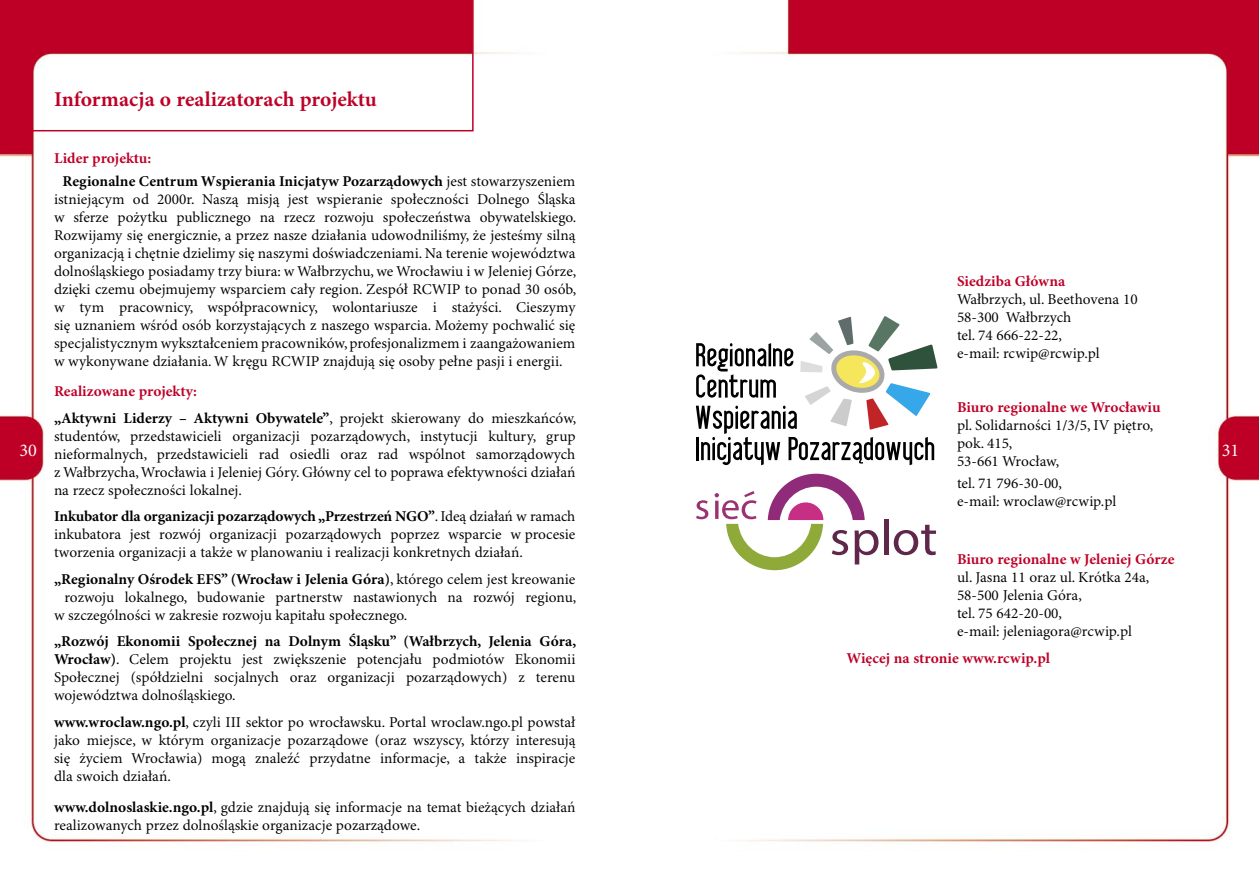
<style>
.page{position:relative;width:1259px;height:893px;background:#fff}
.page>*{position:absolute;margin:0;border:0;box-sizing:border-box;transform-origin:0 0}
.NAGŁÓWEK_LEWY{font:700 21px "Minion Pro";color:#be0027}
.t1{font:18px "Minion Pro";color:#fff}
.TRESC{font:15px/18px "Minion Pro";color:#000;text-align:justify}
.TRESC-2{font:700 15px "Minion Pro";color:#000}
.TRESC-3{font:700 15px "Minion Pro";color:#be0027}
.s1{font-weight:700}
.s2{font-weight:400}
.s3{font-weight:700;color:#be0027}
</style>
<div class="page">
<img style="left:0;top:0;width:1259px;height:844px">
<svg style="left:696px;top:316px;width:241px;height:149px"></svg>
<svg style="left:696px;top:500px;width:12px;height:19px"></svg>
<div style="left:884px;top:519px;width:5px;height:36px;background:#5f284b"></div>
<svg style="left:893px;top:525px;width:43px;height:30px"></svg>
<svg style="left:714px;top:474px;width:164px;height:96px"></svg>
<svg style="left:0;top:0;width:473px;height:131px"></svg>
<p class="NAGŁÓWEK_LEWY" style="left:54px;top:87px;width:324px">Informacja o realizatorach projektu</p>
<p class="TRESC-3" style="left:54px;top:149px;width:99px">Lider projektu:</p>
<p class="TRESC" style="left:54px;top:172px;width:524px;text-indent:9px"><span class="s1">Regionalne Centrum Wspierania Inicjatyw Pozarządowych</span> jest stowarzyszeniem istniejącym od 2000r. Naszą misją jest wspieranie społeczności Dolnego Śląska w sferze pożytku publicznego na rzecz rozwoju społeczeństwa obywatelskiego.<br>Rozwijamy się energicznie, a przez nasze działania udowodniliśmy, że jesteśmy silną organizacją i chętnie dzielimy się naszymi doświadczeniami. Na terenie województwa dolnośląskiego posiadamy trzy biura: w Wałbrzychu, we Wrocławiu i w Jeleniej Górze, dzięki czemu obejmujemy wsparciem cały region. Zespół RCWIP to ponad 30 osób, w tym pracownicy, współpracownicy, wolontariusze i stażyści. Cieszymy się uznaniem wśród osób korzystających z naszego wsparcia. Możemy pochwalić się specjalistycznym wykształceniem pracowników, profesjonalizmem i zaangażowaniem w wykonywane działania. W kręgu RCWIP znajdują się osoby pełne pasji i energii.</p>
<p class="TRESC-3" style="left:54px;top:382px;width:145px">Realizowane projekty:</p>
<p class="TRESC" style="left:54px;top:409px;width:524px"><span class="s1">„Aktywni Liderzy – Aktywni Obywatele”</span>, projekt skierowany do mieszkańców, studentów, przedstawicieli organizacji pozarządowych, instytucji kultury, grup nieformalnych, przedstawicieli rad osiedli oraz rad wspólnot samorządowych z Wałbrzycha, Wrocławia i Jeleniej Góry. Główny cel to poprawa efektywności działań na rzecz społeczności lokalnej.</p>
<p class="TRESC" style="left:54px;top:508px;width:523px"><span class="s1">Inkubator dla organizacji pozarządowych „Przestrzeń NGO”</span>. Ideą działań w ramach inkubatora jest rozwój organizacji pozarządowych poprzez wsparcie w procesie tworzenia organizacji a także w planowaniu i realizacji konkretnych działań.</p>
<p class="TRESC-2" style="left:54px;top:570px;width:523px">„Regionalny Ośrodek EFS” (Wrocław i Jelenia Góra)<span class="s2">, którego celem jest kreowanie</span></p>
<p class="TRESC" style="left:64px;top:588px;width:513px">rozwoju lokalnego, budowanie partnerstw nastawionych na rozwój regionu,</p>
<p class="TRESC" style="left:54px;top:606px;width:355px">w szczególności w zakresie rozwoju kapitału społecznego.</p>
<p class="TRESC" style="left:54px;top:633px;width:523px"><span class="s1">„Rozwój Ekonomii Społecznej na Dolnym Śląsku” (Wałbrzych, Jelenia Góra, Wrocław)</span>. Celem projektu jest zwiększenie potencjału podmiotów Ekonomii Społecznej (spółdzielni socjalnych oraz organizacji pozarządowych) z terenu województwa dolnośląskiego.</p>
<p class="TRESC" style="left:54px;top:713px;width:523px"><span class="s1">www.wroclaw.ngo.pl</span>, czyli III sektor po wrocławsku. Portal wroclaw.ngo.pl powstał jako miejsce, w którym organizacje pozarządowe (oraz wszyscy, którzy interesują się życiem Wrocławia) mogą znaleźć przydatne informacje, a także inspiracje dla swoich działań.</p>
<p class="TRESC" style="left:54px;top:798px;width:523px"><span class="s1">www.dolnoslaskie.ngo.pl</span>, gdzie znajdują się informacje na temat bieżących działań realizowanych przez dolnośląskie organizacje pozarządowe.</p>
<p class="TRESC" style="left:957px;top:272px;width:182px"><span class="s3">Siedziba Główna<br></span>Wałbrzych, ul. Beethovena 10</p>
<p class="TRESC" style="left:957px;top:308px;width:116px">58-300 Wałbrzych</p>
<p class="TRESC" style="left:957px;top:326px;width:107px">tel. 74 666-22-22,</p>
<p class="TRESC" style="left:957px;top:344px;width:144px">e-mail: rcwip@rcwip.pl</p>
<p class="TRESC" style="left:957px;top:398px;width:205px;text-align:left"><span class="s3">Biuro regionalne we Wrocławiu </span>pl. Solidarności 1/3/5, IV piętro, pok. 415,</p>
<p class="TRESC" style="left:957px;top:452px;width:104px">53-661 Wrocław,</p>
<p class="TRESC" style="left:957px;top:475px;width:161px">tel. 71 796-30-00,<br>e-mail: wroclaw@rcwip.pl</p>
<p class="t1" style="left:19px;top:439px;width:19px">30</p>
<p class="t1" style="left:1221px;top:439px;width:19px">31</p>
<p class="TRESC" style="left:957px;top:551px;width:219px;text-align:left"><span class="s3">Biuro regionalne w Jeleniej Górze </span>ul. Jasna 11 oraz ul. Krótka 24a,<br>58-500 Jelenia Góra,<br>tel. 75 642-20-00,<br>e-mail: jeleniagora@rcwip.pl</p>
<p class="TRESC-3" style="left:846px;top:649px;width:205px">Więcej na stronie www.rcwip.pl</p>
</div>
